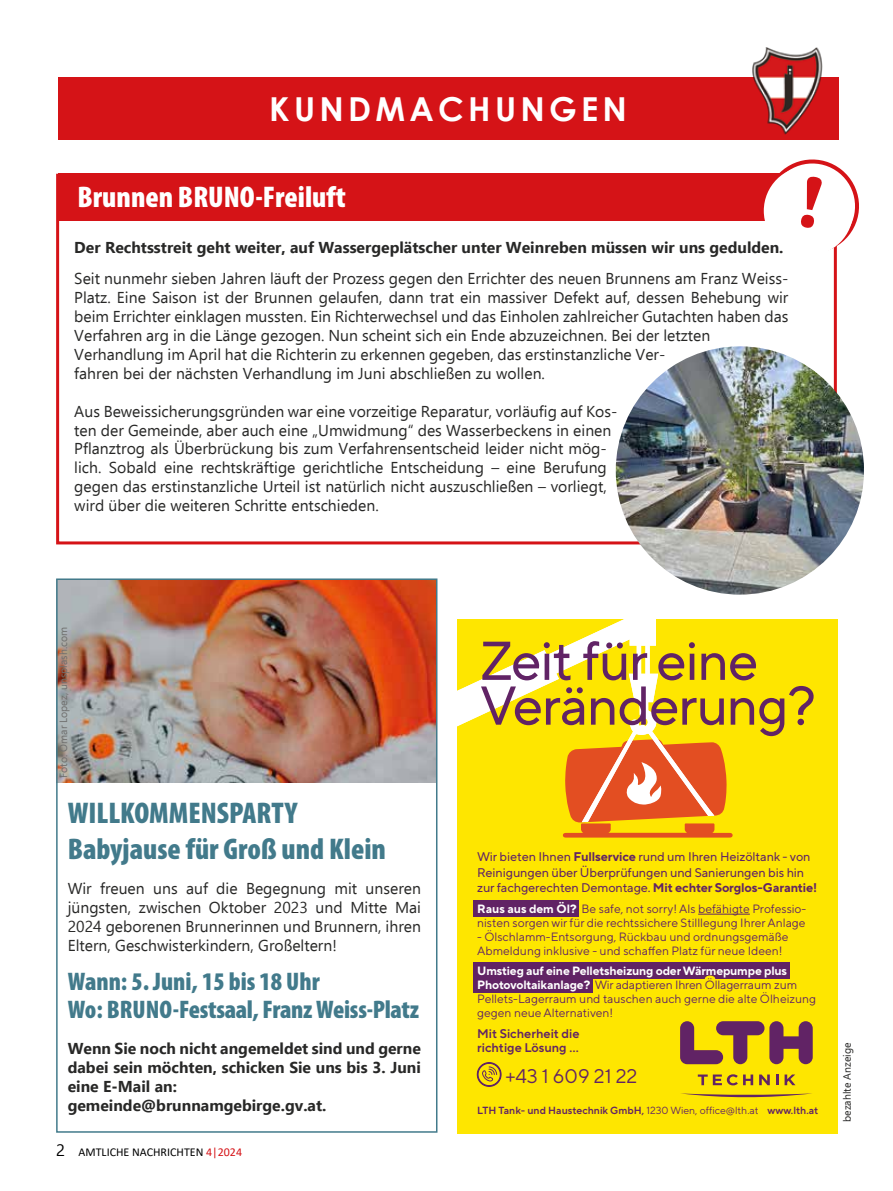
<style>
.page{position:relative;width:893px;height:1191px;background:#fff}
.page>*{position:absolute;margin:0;border:0;box-sizing:border-box;transform-origin:0 0}
.t1{font:54.6px/44.8px "TT Norms Pro";letter-spacing:-.025em;color:#612365}
.t2{font:700 33px "Century Gothic";letter-spacing:.13em;color:#fff}
.t3{font:30px/36px "Myriad Variable Concept";color:#427a8b}
.t4{font:30px "Myriad Variable Concept";color:#fff}
.t5{font:25.5px/28.5px "Myriad Variable Concept";letter-spacing:-.01em;color:#427a8b}
.t6{font:19.8px "TT Norms Pro";color:#612365}
.t7{font:15.75px/18.9px "Ebrima";color:#282827}
.t8{font:700 15.75px/18.9px "Ebrima";color:#282827}
.t9{font:12.6px/15.1px "TT Norms Pro";letter-spacing:-.005em;color:#612365}
.t10{font:600 12.6px/14px "TT Norms Pro";color:#612365}
.t11{font:12px/14px "TT Norms Pro";color:#612365}
.t12{font:12px "Calibri";color:#000}
.t13{font:10.5px "Ebrima";color:#6f6f6e}
.t14{font:10.5px "Ebrima";color:#282827}
.t15{font:600 10.35px "TT Norms Pro";color:#612365}
.s1{font-family:"Ebrima";font-size:16.5px}
.s2{color:#d51317}
.s3{font-weight:700}
.s4{font-weight:700;color:#fff}
.s5{font-weight:400}
</style>
<div class="page">
<div style="left:58px;top:77px;width:780px;height:63px;background:#d51317"></div>
<img style="left:752px;top:48px;width:71px;height:87px">
<div style="left:59px;top:174px;width:764px;height:47px;background:#d51317"></div>
<div style="left:56px;top:174px;width:781px;height:370px;border:3px solid #d51317"></div>
<img style="left:616px;top:346px;width:248px;height:248px;border-radius:124px">
<div style="left:457px;top:619px;width:380px;height:514px;background:#fee600"></div>
<svg style="left:681px;top:1093px;width:131px;height:4px"></svg>
<svg style="left:698px;top:1074px;width:55px;height:11px"></svg>
<svg style="left:759px;top:1074px;width:11px;height:11px"></svg>
<svg style="left:776px;top:1074px;width:2px;height:11px"></svg>
<svg style="left:785px;top:1074px;width:10px;height:11px"></svg>
<svg style="left:680px;top:1021px;width:133px;height:43px"></svg>
<svg style="left:477px;top:1062px;width:24px;height:24px"></svg>
<div style="left:473px;top:900px;width:106px;height:17px;background:#612365"></div>
<div style="left:473px;top:962px;width:317px;height:16px;background:#612365"></div>
<div style="left:473px;top:976px;width:120px;height:16px;background:#612365"></div>
<svg style="left:457px;top:619px;width:202px;height:120px"></svg>
<div style="left:705px;top:975px;width:10px;height:6px;background:#fee600;border-radius:50%"></div>
<hr style="left:698px;top:914px;width:52px;height:1px;background:#612365">
<svg style="left:563px;top:739px;width:170px;height:98px"></svg>
<img style="left:59px;top:581px;width:375px;height:201px">
<div style="left:56px;top:578px;width:381px;height:554px;border:2px solid #427a8b"></div>
<svg style="left:762px;top:159px;width:97px;height:103px"></svg>
<h2 class="t2" style="left:269px;top:84px;width:359px">KUNDMACHUNGEN</h2>
<h3 class="t4" style="left:78px;top:179px;width:270px">Brunnen BRUNO-Freiluft</h3>
<p class="t8" style="left:74px;top:237px;width:711px">Der Rechtsstreit geht weiter, auf Wassergeplätscher unter Weinreben müssen wir uns gedulden.</p>
<p class="t7" style="left:74px;top:269px;width:716px">Seit nunmehr sieben Jahren läuft der Prozess gegen den Errichter des neuen Brunnens am Franz Weiss-Platz. Eine Saison ist der Brunnen gelaufen, dann trat ein massiver Defekt auf, dessen Behebung wir beim Errichter einklagen mussten. Ein Richterwechsel und das Einholen zahlreicher Gutachten haben das Verfahren arg in die Länge gezogen. Nun scheint sich ein Ende abzuzeichnen. Bei der letzten Verhandlung im April hat die Richterin zu erkennen gegeben, das erstinstanzliche Ver-<br>fahren bei der nächsten Verhandlung im Juni abschließen zu wollen.</p>
<p class="t7" style="left:74px;top:401px;width:544px">Aus Beweissicherungsgründen war eine vorzeitige Reparatur, vorläufig auf Kos&shy;ten der Gemeinde, aber auch eine „Umwidmung“ des Wasserbeckens in einen Pflanztrog als Überbrückung bis zum Verfahrensentscheid leider nicht mög&shy;lich. Sobald eine rechtskräftige gerichtliche Entscheidung – eine Berufung gegen das erstinstanzliche Urteil ist natürlich nicht auszuschließen – vorliegt, wird über die weiteren Schritte entschieden.</p>
<p class="t13" style="left:56px;top:778px;width:152px;rotate:-90deg">Foto: Omar Lopez, unsplash.com</p>
<h3 class="t3" style="left:68px;top:795px;width:320px">WILLKOMMENSPARTY<br>Babyjause für Groß und Klein</h3>
<p class="t7" style="left:68px;top:878px;width:355px;text-align:justify">Wir freuen uns auf die Begegnung mit unseren jüngsten, zwischen Oktober 2023 und Mitte Mai 2024 geborenen Brunnerinnen und Brunnern, ihren Eltern, Geschwisterkindern, Großeltern!</p>
<h3 class="t5" style="left:68px;top:966px;width:353px">Wann: 5. Juni, 15 bis 18 Uhr<br>Wo: BRUNO-Festsaal, Franz Weiss-Platz</h3>
<p class="t8" style="left:68px;top:1038px;width:355px">Wenn Sie noch nicht angemeldet sind und gerne dabei sein möchten, schicken Sie uns bis 3. Juni eine E-Mail an: gemeinde@brunnamgebirge.gv.at.</p>
<p class="t12" style="left:56px;top:1143px;width:188px"><span class="s1">2</span> AMTLICHE NACHRICHTEN <span class="s2">4|2024</span></p>
<h1 class="t1" style="left:480px;top:634px;width:338px">Zeit für eine<br>Veränderung?</h1>
<p class="t9" style="left:477px;top:848px;width:341px">Wir bieten Ihnen <span class="s3">Fullservice</span> rund um Ihren Heizöltank - von<br>Reinigungen über Überprüfungen und Sanierungen bis hin zur fachgerechten Demontage. <span class="s3">Mit echter Sorglos-Garantie!</span></p>
<p class="t11" style="left:477px;top:901px;width:331px"><span class="s4">Raus aus dem Öl?</span> Be safe, not sorry! Als befähigte Professio&shy;nisten sorgen wir für die rechtssichere Stilllegung Ihrer Anlage</p>
<p class="t11" style="left:477px;top:928px;width:313px">- Ölschlamm-Entsorgung, Rückbau und ordnungsgemäße<br>Abmeldung inklusive - und schaffen Platz für neue Ideen!</p>
<p class="t11" style="left:477px;top:962px;width:340px"><span class="s4">Umstieg auf eine Pelletsheizung oder Wärmepumpe plus Photovoltaikanlage?</span> Wir adaptieren Ihren Öllagerraum zum Pellets-Lagerraum und tauschen auch gerne die alte Ölheizung gegen neue Alternativen!</p>
<p class="t10" style="left:477px;top:1025px;width:104px">Mit Sicherheit die richtige Lösung ...</p>
<p class="t6" style="left:505px;top:1061px;width:134px">+43 1 609 21 22</p>
<p class="t15" style="left:477px;top:1103px;width:343px">LTH Tank- und Haustechnik GmbH, <span class="s5">1230 Wien, office@lth.at</span> www.lth.at</p>
<p class="t14" style="left:839px;top:1121px;width:81px;rotate:-90deg">bezahlte Anzeige</p>
</div>
